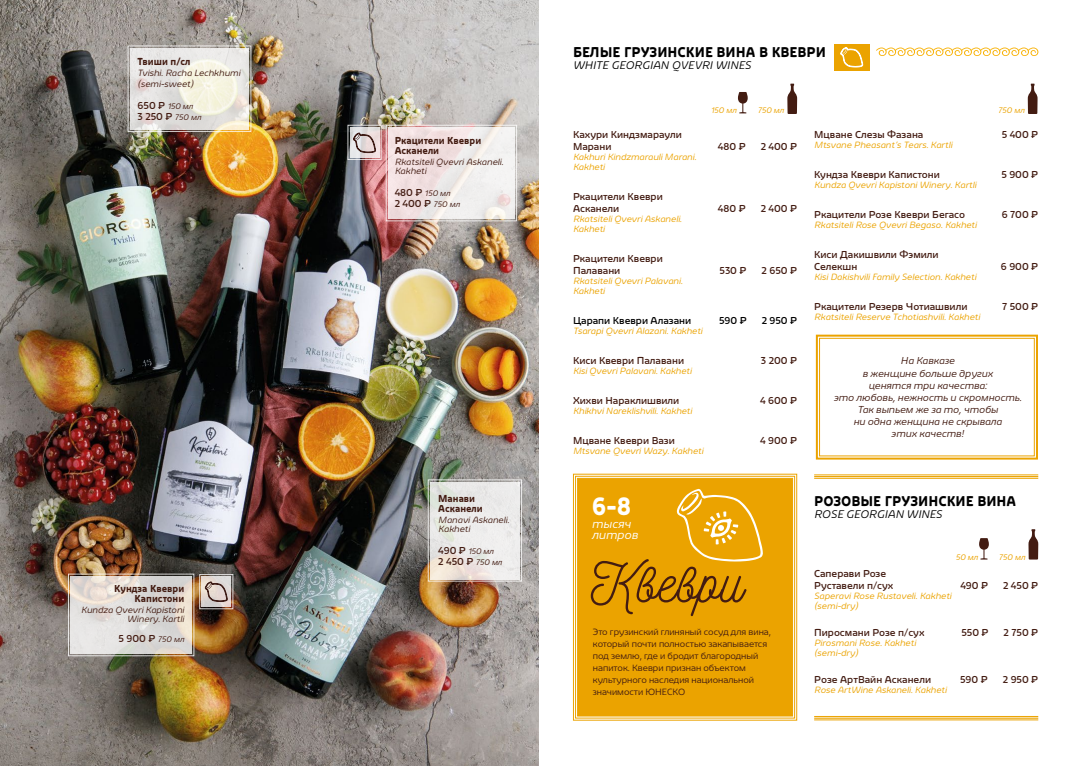
<style>
.page{position:relative;width:1078px;height:766px;background:#fff}
.page>*{position:absolute;margin:0;border:0;box-sizing:border-box;transform-origin:0 0}
.t1{font:56px "Nickainley";letter-spacing:.01em;color:#431c12}
.t2{font:700 25px "Hachoipury";color:#fff}
.t3{font:700 14px "Hachoipury";color:#000}
.t4{font:italic 300 12px/11px "Hachoipury";color:#fff}
.t5{font:italic 300 11px "Hachoipury";letter-spacing:.005em;color:#000}
.t6{font:10px/12px "Hachoipury";color:#431c12}
.t7{font:italic 300 10px/12px "Hachoipury";letter-spacing:-.005em;color:#431c12;text-align:center}
.t8{font:700 10px/10px "Hachoipury";color:#431c12}
.t9{font:10px "Hachoipury";color:#000}
.t10{font:italic 300 9px/10px "Hachoipury";color:#eba300}
.t11{font:300 9px/12px "Hachoipury";color:#431c12}
.t12{font:italic 300 9px/9px "Hachoipury";color:#431c12}
.t13{font:italic 300 8px "Hachoipury";color:#431c12}
.t14{font:italic 300 8px "Hachoipury";color:#eba300}
.s1{font-weight:400;font-style:normal;font-size:10px}
.s2{font-weight:300;font-style:italic;font-size:8px}
</style>
<div class="page">
<img style="left:0;top:0;width:539px;height:765px">
<svg style="left:427px;top:479px;width:95px;height:102px;background:#e5e2df"></svg>
<div style="left:430px;top:482px;width:89px;height:97px;border:2px solid #fff"></div>
<svg style="left:127px;top:45px;width:125px;height:87px;background:#e3e0d7"></svg>
<div style="left:130px;top:48px;width:119px;height:81px;border:2px solid #fff"></div>
<svg style="left:572px;top:473px;width:225px;height:247px;background:#f5d285"></svg>
<svg style="left:574px;top:475px;width:221px;height:243px"></svg>
<div style="left:576px;top:477px;width:217px;height:239px;background:#eba300"></div>
<svg style="left:676px;top:488px;width:86px;height:73px;background:#edb026"></svg>
<div style="left:833px;top:44px;width:36px;height:27px;background:#eba300"></div>
<svg style="left:840px;top:47px;width:23px;height:21px"></svg>
<svg style="left:347px;top:124px;width:170px;height:98px"></svg>
<hr style="left:814px;top:478px;width:223px;height:1px;background:#eba300">
<hr style="left:814px;top:476px;width:223px;height:1px;background:#eba300">
<hr style="left:814px;top:474px;width:223px;height:1px;background:#eba300">
<hr style="left:814px;top:719px;width:223px;height:1px;background:#eba300">
<hr style="left:814px;top:717px;width:223px;height:1px;background:#eba300">
<hr style="left:814px;top:716px;width:223px;height:1px;background:#eba300">
<svg style="left:979px;top:538px;width:9px;height:21px"></svg>
<svg style="left:1028px;top:529px;width:10px;height:30px"></svg>
<svg style="left:787px;top:84px;width:10px;height:30px"></svg>
<svg style="left:738px;top:92px;width:9px;height:21px"></svg>
<svg style="left:68px;top:573px;width:166px;height:83px;background:#cabdb1"></svg>
<svg style="left:1027px;top:84px;width:10px;height:30px"></svg>
<svg style="left:815px;top:334px;width:223px;height:126px"></svg>
<svg style="left:876px;top:47px;width:162px;height:9px"></svg>
<p class="t8" style="left:137px;top:57px;width:54px">Твиши п/сл</p>
<p class="t12" style="left:137px;top:68px;width:104px;line-height:11px">Tvishi. Racha Lechkhumi (semi-sweet)</p>
<p class="t13" style="left:137px;top:102px;width:57px"><span class="s1">650 ¤</span> 150 мл</p>
<p class="t6" style="left:137px;top:111px;width:65px">3 250 ¤ <span class="s2">750 мл</span></p>
<p class="t8" style="left:114px;top:583px;width:71px;text-align:right">Кундза Квеври<br>Капистони</p>
<p class="t12" style="left:81px;top:605px;width:105px;text-align:right">Kundza Qvevri Kapistoni<br>Winery. Kartli</p>
<p class="t6" style="left:119px;top:632px;width:67px">5 900 ¤ <span class="s2">750 мл</span></p>
<p class="t8" style="left:394px;top:135px;width:88px">Ркацители Квеври<br>Асканели</p>
<p class="t12" style="left:394px;top:157px;width:110px">Rkatsiteli Qvevri Askaneli.<br>Kakheti</p>
<p class="t13" style="left:394px;top:189px;width:57px"><span class="s1">480 ¤</span> 150 мл</p>
<p class="t6" style="left:394px;top:197px;width:67px">2 400 ¤ <span class="s2">750 мл</span></p>
<p class="t8" style="left:438px;top:493px;width:46px">Манави<br>Асканели</p>
<p class="t12" style="left:438px;top:515px;width:73px">Manavi Askaneli.<br>Kakheti</p>
<p class="t13" style="left:438px;top:546px;width:57px"><span class="s1">490 ¤</span> 150 мл</p>
<p class="t6" style="left:438px;top:555px;width:65px">2 450 ¤ <span class="s2">750 мл</span></p>
<h3 class="t3" style="left:573px;top:44px;width:254px">БЕЛЫЕ ГРУЗИНСКИЕ ВИНА В КВЕВРИ</h3>
<p class="t5" style="left:573px;top:59px;width:179px">WHITE GEORGIAN QVEVRI WINES</p>
<p class="t14" style="left:711px;top:106px;width:27px">150 мл</p>
<p class="t14" style="left:757px;top:106px;width:28px">750 мл</p>
<p class="t14" style="left:997px;top:106px;width:28px">750 мл</p>
<p class="t6" style="left:573px;top:128px;width:110px">Кахури Киндзмараули<br>Марани</p>
<p class="t6" style="left:717px;top:140px;width:29px">480 ¤</p>
<p class="t6" style="left:760px;top:140px;width:38px">2 400 ¤</p>
<p class="t10" style="left:573px;top:152px;width:125px">Kakhuri Kindzmarauli Marani.<br>Kakheti</p>
<p class="t6" style="left:573px;top:190px;width:91px">Ркацители Квеври<br>Асканели</p>
<p class="t6" style="left:717px;top:202px;width:29px">480 ¤</p>
<p class="t6" style="left:760px;top:202px;width:38px">2 400 ¤</p>
<p class="t10" style="left:573px;top:214px;width:110px">Rkatsiteli Qvevri Askaneli.<br>Kakheti</p>
<p class="t6" style="left:573px;top:252px;width:91px">Ркацители Квеври<br>Палавани</p>
<p class="t6" style="left:719px;top:264px;width:28px">530 ¤</p>
<p class="t6" style="left:761px;top:264px;width:37px">2 650 ¤</p>
<p class="t10" style="left:573px;top:276px;width:111px">Rkatsiteli Qvevri Palavani.<br>Kakheti</p>
<p class="t9" style="left:573px;top:314px;width:120px">Царапи Квеври Алазани</p>
<p class="t9" style="left:719px;top:314px;width:29px">590 ¤</p>
<p class="t9" style="left:761px;top:314px;width:37px">2 950 ¤</p>
<p class="t10" style="left:573px;top:326px;width:131px">Tsarapi Qvevri Alazani. Kakheti</p>
<p class="t6" style="left:573px;top:354px;width:113px">Киси Квеври Палавани</p>
<p class="t6" style="left:760px;top:354px;width:38px">3 200 ¤</p>
<p class="t10" style="left:573px;top:366px;width:120px">Kisi Qvevri Palavani. Kakheti</p>
<p class="t6" style="left:573px;top:394px;width:108px">Хихви Нараклишвили</p>
<p class="t6" style="left:760px;top:394px;width:39px">4 600 ¤</p>
<p class="t10" style="left:573px;top:406px;width:121px">Khikhvi Nareklishvili. Kakheti</p>
<p class="t6" style="left:573px;top:434px;width:103px">Мцване Квеври Вази</p>
<p class="t6" style="left:760px;top:434px;width:38px">4 900 ¤</p>
<p class="t10" style="left:573px;top:446px;width:132px">Mtsvane Qvevri Wazy. Kakheti</p>
<h2 class="t2" style="left:591px;top:491px;width:41px">6-8</h2>
<h3 class="t4" style="left:591px;top:518px;width:48px">тысяч литров</h3>
<h1 class="t1" style="left:590px;top:546px;width:154px">Квеври</h1>
<p class="t11" style="left:592px;top:626px;width:180px">Это грузинский глиняный сосуд для вина, который почти полностью закапывается под землю, где и бродит благородный напиток. Квеври признан объектом культурного наследия национальной значимости ЮНЕСКО</p>
<p class="t6" style="left:814px;top:128px;width:111px">Мцване Слезы Фазана</p>
<p class="t6" style="left:1001px;top:128px;width:38px">5 400 ¤</p>
<p class="t10" style="left:814px;top:140px;width:140px">Mtsvane Pheasant’s Tears. Kartli</p>
<p class="t6" style="left:814px;top:168px;width:127px">Кундза Квеври Капистони</p>
<p class="t6" style="left:1001px;top:168px;width:38px">5 900 ¤</p>
<p class="t10" style="left:814px;top:180px;width:164px">Kundza Qvevri Kapistoni Winery. Kartli</p>
<p class="t6" style="left:814px;top:208px;width:152px">Ркацители Розе Квеври Бегасо</p>
<p class="t6" style="left:1001px;top:208px;width:38px">6 700 ¤</p>
<p class="t10" style="left:814px;top:220px;width:164px">Rkatsiteli Rose Qvevri Begaso. Kakheti</p>
<p class="t6" style="left:814px;top:248px;width:126px">Киси Дакишвили Фэмили<br>Селекшн</p>
<p class="t6" style="left:1000px;top:260px;width:39px">6 900 ¤</p>
<p class="t10" style="left:814px;top:272px;width:164px">Kisi Dakishvili Family Selection. Kakheti</p>
<p class="t6" style="left:814px;top:300px;width:155px">Ркацители Резерв Чотиашвили</p>
<p class="t6" style="left:1002px;top:300px;width:37px">7 500 ¤</p>
<p class="t10" style="left:814px;top:312px;width:167px">Rkatsiteli Reserve Tchotiashvili. Kakheti</p>
<p class="t7" style="left:833px;top:355px;width:189px">На Кавказе<br>в женщине больше других<br>ценятся три качества:<br>это любовь, нежность и скромность.<br>Так выпьем же за то, чтобы<br>ни одна женщина не скрывала<br>этих качеств!</p>
<h3 class="t3" style="left:814px;top:492px;width:203px">РОЗОВЫЕ ГРУЗИНСКИЕ ВИНА</h3>
<p class="t5" style="left:814px;top:507px;width:129px">ROSE GEORGIAN WINES</p>
<p class="t14" style="left:955px;top:552px;width:24px">50 мл</p>
<p class="t14" style="left:998px;top:552px;width:28px">750 мл</p>
<p class="t6" style="left:814px;top:567px;width:81px">Саперави Розе<br>Руставели п/сух</p>
<p class="t6" style="left:960px;top:579px;width:29px">490 ¤</p>
<p class="t6" style="left:1002px;top:579px;width:37px">2 450 ¤</p>
<p class="t10" style="left:814px;top:590px;width:139px">Saperavi Rose Rustaveli. Kakheti (semi-dry)</p>
<p class="t6" style="left:814px;top:626px;width:112px">Пиросмани Розе п/сух</p>
<p class="t6" style="left:961px;top:626px;width:29px">550 ¤</p>
<p class="t6" style="left:1003px;top:626px;width:36px">2 750 ¤</p>
<p class="t10" style="left:814px;top:637px;width:103px">Pirosmani Rose. Kakheti (semi-dry)</p>
<p class="t6" style="left:814px;top:673px;width:118px">Розе АртВайн Асканели</p>
<p class="t6" style="left:959px;top:673px;width:29px">590 ¤</p>
<p class="t6" style="left:1002px;top:673px;width:37px">2 950 ¤</p>
<p class="t10" style="left:814px;top:684px;width:134px">Rose ArtWine Askaneli. Kakheti</p>
</div>
